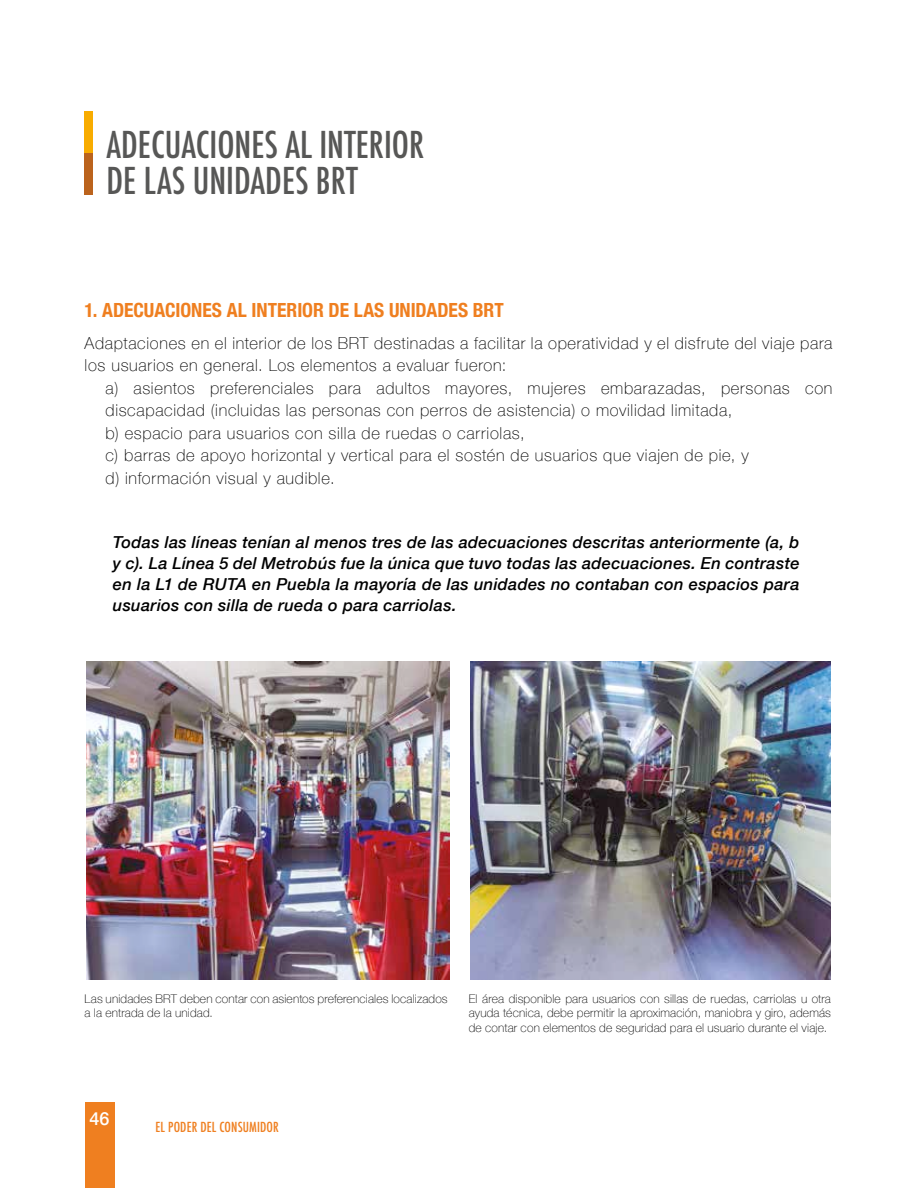
<style>
.page{position:relative;width:918px;height:1188px;background:#fff}
.page>*{position:absolute;margin:0;border:0;box-sizing:border-box;transform-origin:0 0}
.t1{font:500 condensed 36px/36px "Futura";color:#575756}
.t2{font:700 condensed 19.5px "Helvetica Neue";color:#ef7f20}
.t3{font:500 18px "Helvetica Neue";color:#fff}
.t4{font:100 16.5px/22.5px "Helvetica Neue";letter-spacing:.04em;color:#000}
.t5{font:italic 500 16.5px/21px "Helvetica Neue";letter-spacing:.015em;color:#000;text-align:justify}
.t6{font:500 condensed 13.5px "Futura";letter-spacing:.01em;color:#ef7f20}
.t7{font:100 12px/14.4px "Helvetica Neue";letter-spacing:.015em;color:#000}
</style>
<div class="page">
<div style="left:85px;top:1103px;width:30px;height:85px;background:#ef7f20"></div>
<img style="left:86px;top:662px;width:363px;height:317px">
<img style="left:471px;top:662px;width:360px;height:317px">
<div style="left:85px;top:111px;width:8px;height:45px;background:#f8ac00"></div>
<div style="left:85px;top:153px;width:8px;height:42px;background:#bb631d"></div>
<h1 class="t1" style="left:107px;top:127px;width:319px">ADECUACIONES AL INTERIOR<br>DE LAS UNIDADES BRT</h1>
<p class="t2" style="left:85px;top:294px;width:421px">1. ADECUACIONES AL INTERIOR DE LAS UNIDADES BRT</p>
<p class="t4" style="left:85px;top:331px;width:749px">Adaptaciones en el interior de los BRT destinadas a facilitar la operatividad y el disfrute del viaje para los usuarios en general. Los elementos a evaluar fueron:</p>
<p class="t4" style="left:106px;top:376px;width:728px">a) asientos preferenciales para adultos mayores, mujeres embarazadas, personas con discapacidad (incluidas las personas con perros de asistencia) o movilidad limitada,<br>b) espacio para usuarios con silla de ruedas o carriolas,<br>c) barras de apoyo horizontal y vertical para el sostén de usuarios que viajen de pie, y<br>d) información visual y audible.</p>
<p class="t5" style="left:113px;top:530px;width:688px">Todas las líneas tenían al menos tres de las adecuaciones descritas anteriormente (a, b y c). La Línea 5 del Metrobús fue la única que tuvo todas las adecuaciones. En contraste en la L1 de RUTA en Puebla la mayoría de las unidades no contaban con espacios para usuarios con silla de rueda o para carriolas.</p>
<p class="t7" style="left:85px;top:991px;width:365px">Las unidades BRT deben contar con asientos preferenciales localizados a la entrada de la unidad.</p>
<p class="t7" style="left:469px;top:991px;width:364px;text-align:justify">El área disponible para usuarios con sillas de ruedas, carriolas u otra ayuda técnica, debe permitir la aproximación, maniobra y giro, además de contar con elementos de seguridad para el usuario durante el viaje.</p>
<p class="t3" style="left:89px;top:1105px;width:22px">46</p>
<p class="t6" style="left:156px;top:1119px;width:125px">EL PODER DEL CONSUMIDOR</p>
</div>
